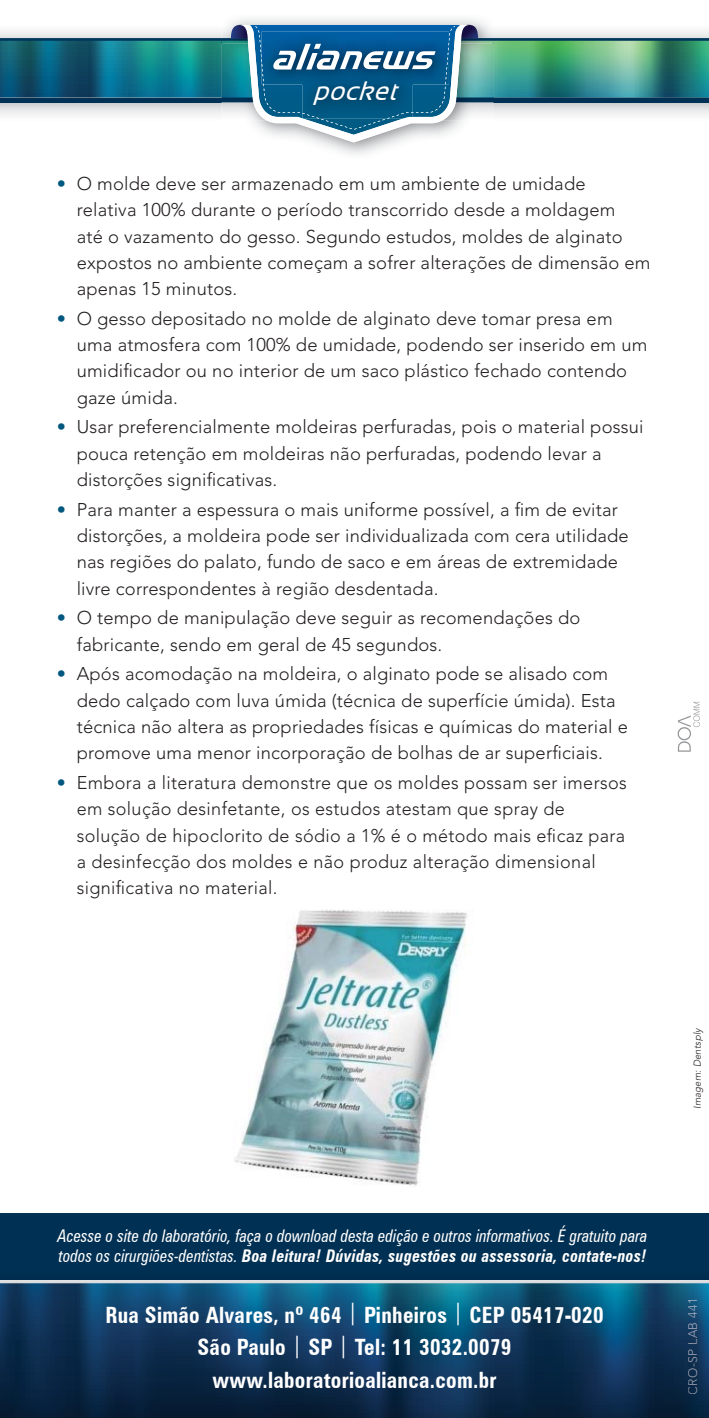
<style>
.page{position:relative;width:709px;height:1418px;background:#fff}
.page>*{position:absolute;margin:0;border:0;box-sizing:border-box;transform-origin:0 0}
.t1{font:italic 26.5px "Sansation";color:#fff}
.t2{font:700 condensed 22.5px/32.5px "Zurich BT";letter-spacing:.015em;color:#fff;text-align:center;scale:.95 1}
.t3{font:300 18.25px/26.2px "Avenir LT Std";letter-spacing:.01em;color:#231f20}
.t4{font:italic condensed 17.5px/20px "Zurich BT";letter-spacing:.01em;color:#fff;scale:.9 1}
.t5{font:300 12.5px "Avenir LT Std";letter-spacing:.03em;color:#a6aabd}
.t6{font:italic 300 10px "Avenir LT Std";letter-spacing:.015em;color:#231f20}
.s1{color:#00587f}
.s2{font-weight:700}
.s3{font-weight:400}
.s4{color:#9d9fae}
.s5{color:#a0a1b1}
.s6{color:#a1a3b4}
.s7{color:#a5a6b8}
.s8{color:#a3a4b6}
.s9{color:#afb8ca}
</style>
<div class="page">
<div style="left:0;top:1213px;width:709px;height:66px;background:#003053"></div>
<svg style="left:677px;top:702px;width:22px;height:49px"></svg>
<img style="left:0;top:1279px;width:709px;height:4px">
<svg style="left:0;top:1283px;width:709px;height:134px;background:#0d3a5c"></svg>
<img style="left:688px;top:1300px;width:9px;height:93px">
<img style="left:0;top:25px;width:709px;height:117px">
<img style="left:302px;top:71px;width:111px;height:41px">
<img style="left:302px;top:112px;width:111px;height:6px">
<img style="left:234px;top:909px;width:233px;height:277px">
<h1 class="t1" style="left:313px;top:81px;width:93px">pocket</h1>
<p class="t3" style="left:77px;top:171px;width:575px;text-indent:-20px"><span class="s1">•</span> O molde deve ser armazenado em um ambiente de umidade<br>relativa 100% durante o período transcorrido desde a moldagem<br>até o vazamento do gesso. Segundo estudos, moldes de alginato expostos no ambiente começam a sofrer alterações de dimensão em apenas 15 minutos.</p>
<p class="t3" style="left:77px;top:306px;width:572px;text-indent:-20px"><span class="s1">•</span> O gesso depositado no molde de alginato deve tomar presa em uma atmosfera com 100% de umidade, podendo ser inserido em um umidificador ou no interior de um saco plástico fechado contendo gaze úmida.</p>
<p class="t3" style="left:77px;top:415px;width:568px;text-indent:-20px"><span class="s1">•</span> Usar preferencialmente moldeiras perfuradas, pois o material possui pouca retenção em moldeiras não perfuradas, podendo levar a distorções significativas.</p>
<p class="t3" style="left:77px;top:497px;width:553px;text-indent:-20px"><span class="s1">•</span> Para manter a espessura o mais uniforme possível, a fim de evitar distorções, a moldeira pode ser individualizada com cera utilidade nas regiões do palato, fundo de saco e em áreas de extremidade livre correspondentes à região desdentada.</p>
<p class="t3" style="left:77px;top:606px;width:505px;text-indent:-20px"><span class="s1">•</span> O tempo de manipulação deve seguir as recomendações do fabricante, sendo em geral de 45 segundos.</p>
<p class="t3" style="left:77px;top:662px;width:552px;text-indent:-20px"><span class="s1">•</span> Após acomodação na moldeira, o alginato pode se alisado com dedo calçado com luva úmida (técnica de superfície úmida). Esta técnica não altera as propriedades físicas e químicas do material e promove uma menor incorporação de bolhas de ar superficiais.</p>
<p class="t3" style="left:77px;top:770px;width:551px;text-indent:-20px"><span class="s1">•</span> Embora a literatura demonstre que os moldes possam ser imersos em solução desinfetante, os estudos atestam que spray de solução de hipoclorito de sódio a 1% é o método mais eficaz para a desinfecção dos moldes e não produz alteração dimensional significativa no material.</p>
<p class="t6" style="left:692px;top:1109px;width:82px;rotate:-90deg">Imagem: Dentsply</p>
<p class="t4" style="left:58px;top:1225px;width:656px">Acesse o site do laboratório, faça o download desta edição e outros informativos. É gratuito para todos os cirurgiões-dentistas. <span class="s2">Boa leitura! Dúvidas, sugestões ou assessoria, contate-nos!</span></p>
<p class="t2" style="left:105px;top:1298px;width:526px">Rua Simão Alvares, nº 464 <span class="s3">|</span> Pinheiros <span class="s3">|</span> CEP 05417-020<br>São Paulo <span class="s3">|</span> SP <span class="s3">|</span> Tel: 11 3032.0079 www.laboratorioalianca.com.br</p>
<p class="t5" style="left:686px;top:1394px;width:98px;rotate:-90deg"><span class="s4">CR</span><span class="s5">O-</span><span class="s6">S</span><span class="s7">P</span> <span class="s8">L</span>AB 4<span class="s9">41</span></p>
</div>
